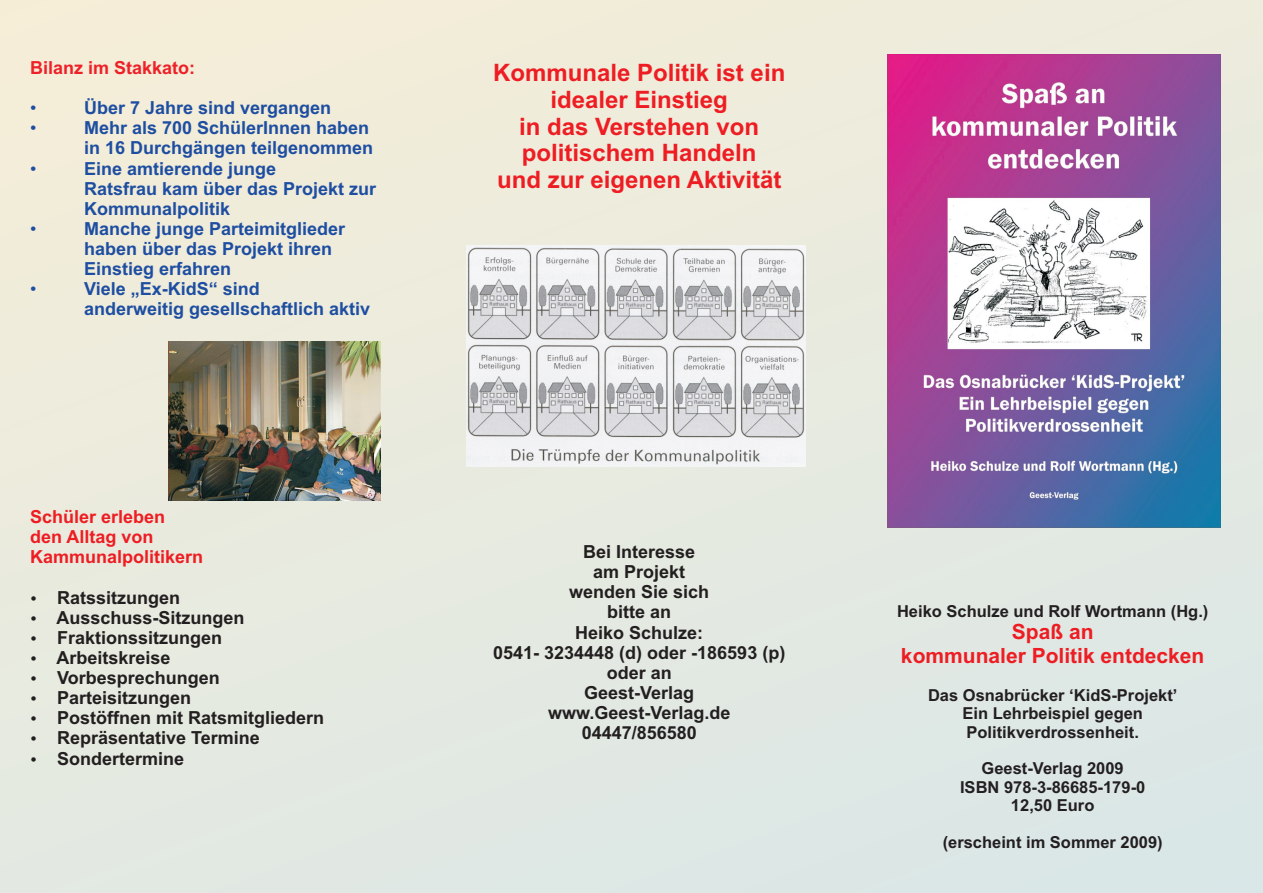
<style>
.page{position:relative;width:1263px;height:893px;background:#e6eae0}
.page>*{position:absolute;margin:0;border:0;box-sizing:border-box;transform-origin:0 0}
.t1{font:700 24px/26.8px "Arial";color:#ee1d23;text-align:center}
.t2{font:700 21px/23.4px "Arial";color:#ee1d23;text-align:center}
.t3{font:700 18px/20.1px "Arial";color:#231f20;text-align:center}
.t4{font:700 18px/20.1px "Arial";color:#1e4ea1}
.t5{font:700 18px/20.1px "Arial";color:#ee1d23}
.t6{font:700 18px "Arial";color:#ee2028}
.t7{font:18px "Arial";color:#1e4ea1}
.t8{font:700 16.5px/18.5px "Arial";color:#231f20;text-align:center}
</style>
<div class="page">
<img style="left:466px;top:245px;width:340px;height:221px">
<img style="left:887px;top:55px;width:334px;height:473px">
<img style="left:168px;top:341px;width:213px;height:159px">
<p class="t6" style="left:30px;top:61px;width:167px">Bilanz im Stakkato:</p>
<p class="t7" style="left:30px;top:101px;width:8px">•</p>
<p class="t4" style="left:84px;top:100px;width:249px">Über 7 Jahre sind vergangen</p>
<p class="t7" style="left:30px;top:121px;width:8px">•</p>
<p class="t4" style="left:84px;top:120px;width:291px">Mehr als 700 SchülerInnen haben in 16 Durchgängen teilgenommen</p>
<p class="t7" style="left:30px;top:161px;width:8px">•</p>
<p class="t4" style="left:84px;top:160px;width:294px">Eine amtierende junge<br>Ratsfrau kam über das Projekt zur<br>Kommunalpolitik</p>
<p class="t7" style="left:30px;top:222px;width:8px">•</p>
<p class="t4" style="left:84px;top:220px;width:263px">Manche junge Parteimitglieder haben über das Projekt ihren<br>Einstieg erfahren</p>
<p class="t7" style="left:30px;top:282px;width:8px">•</p>
<p class="t4" style="left:84px;top:281px;width:288px">Viele „Ex-KidS“ sind<br>anderweitig gesellschaftlich aktiv</p>
<p class="t5" style="left:30px;top:508px;width:175px">Schüler erleben<br>den Alltag von<br>Kammunalpolitikern</p>
<p class="t3" style="left:57px;top:589px;width:125px">Ratssitzungen</p>
<p class="t3" style="left:56px;top:609px;width:269px;text-align:left">Ausschuss-Sitzungen<br>Fraktionssitzungen<br>Arbeitskreise<br>Vorbesprechungen<br>Parteisitzungen<br>Postöffnen mit Ratsmitgliedern<br>Repräsentative Termine<br>Sondertermine</p>
<h1 class="t1" style="left:493px;top:61px;width:294px">Kommunale Politik ist ein idealer Einstieg<br>in das Verstehen von politischem Handeln<br>und zur eigenen Aktivität</h1>
<p class="t3" style="left:569px;top:543px;width:142px">Bei Interesse am Projekt wenden Sie sich bitte an<br>Heiko Schulze:</p>
<p class="t3" style="left:548px;top:664px;width:184px">oder an<br>Geest-Verlag www.Geest-Verlag.de<br>04447/856580</p>
<p class="t3" style="left:493px;top:644px;width:294px">0541- 3234448 (d) oder -186593 (p)</p>
<p class="t8" style="left:897px;top:603px;width:313px">Heiko Schulze und Rolf Wortmann (Hg.)</p>
<p class="t2" style="left:901px;top:622px;width:305px">Spaß an<br>kommunaler Politik entdecken</p>
<p class="t8" style="left:928px;top:687px;width:251px">Das Osnabrücker ‘KidS-Projekt’<br>Ein Lehrbeispiel gegen<br>Politikverdrossenheit.</p>
<p class="t8" style="left:960px;top:761px;width:187px">Geest-Verlag 2009<br>ISBN 978-3-86685-179-0<br>12,50 Euro</p>
<p class="t8" style="left:943px;top:835px;width:222px">(erscheint im Sommer 2009)</p>
</div>
